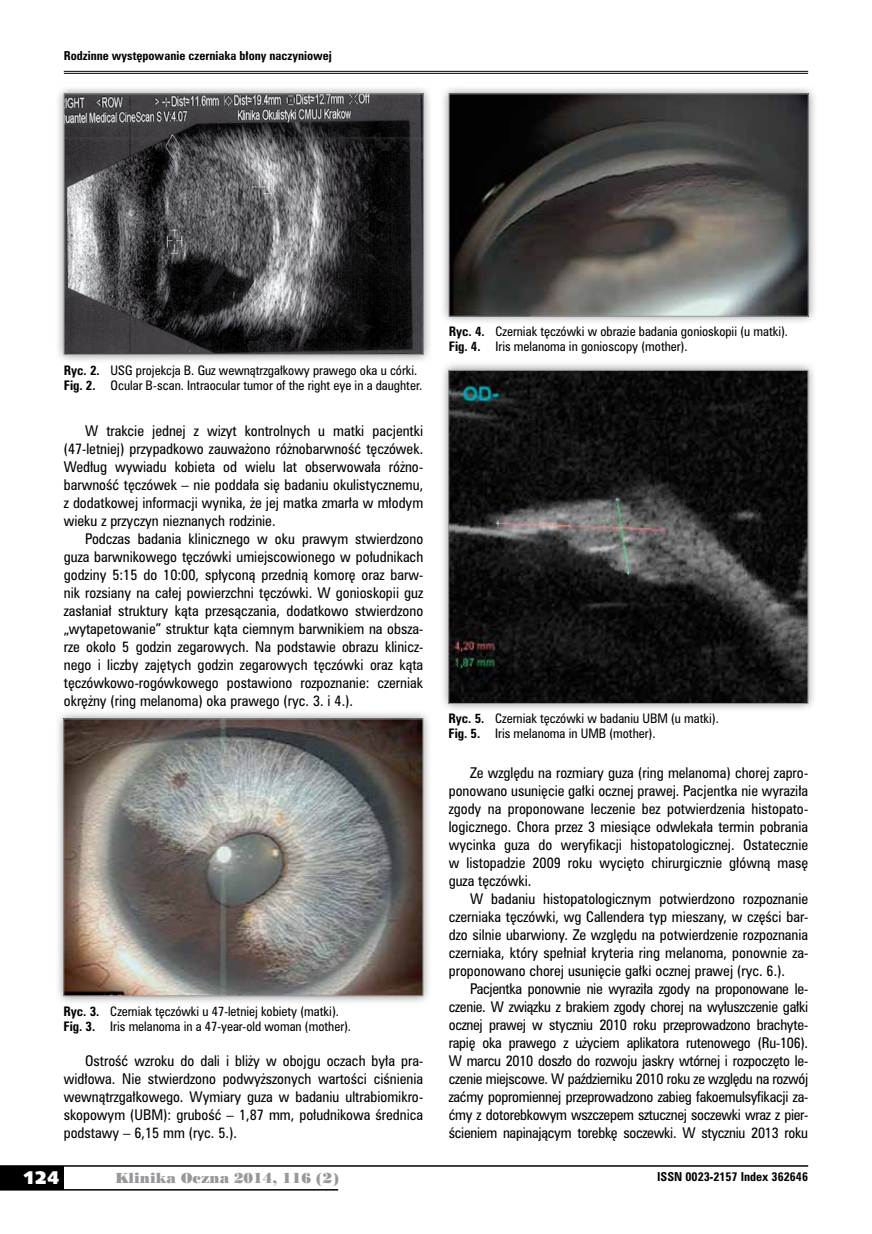
<style>
.page{position:relative;width:872px;height:1234px;background:#fff}
.page>*{position:absolute;margin:0;border:0;box-sizing:border-box;transform-origin:0 0}
.t1{font:18px "Humanst 531 U Blk PL";color:#fff}
.t2{font:13.5px/18px "Zurich Cn PL";color:#000;text-align:justify}
.t3{font:13.5px "Poster Bodoni PL";color:#98989c}
.t4{font:12px/15px "Zurich Cn PL";color:#000}
.t5{font:700 11.25px "Zurich Cn PL";color:#000}
.s1{font-weight:700}
</style>
<div class="page">
<div style="left:0;top:1165px;width:64px;height:24px;background:#000"></div>
<hr style="left:0;top:1164px;width:808px;height:2px;background:#000">
<hr style="left:0;top:1188px;width:338px;height:2px;background:#000">
<hr style="left:64px;top:71px;width:744px;height:1px;background:#000">
<hr style="left:64px;top:73px;width:744px;height:1px;background:#000">
<div style="left:55px;top:85px;width:377px;height:279px;background:#000;opacity:.45"></div>
<img style="left:66px;top:96px;width:355px;height:257px">
<div style="left:64px;top:94px;width:359px;height:261px;border:1px solid #98989c"></div>
<div style="left:54px;top:709px;width:378px;height:296px;background:#000;opacity:.45"></div>
<img style="left:65px;top:720px;width:356px;height:273px">
<div style="left:63px;top:718px;width:360px;height:277px;border:1px solid #98989c"></div>
<div style="left:440px;top:85px;width:377px;height:240px;background:#000;opacity:.45"></div>
<img style="left:451px;top:96px;width:355px;height:218px">
<div style="left:439px;top:361px;width:378px;height:351px;background:#000;opacity:.45"></div>
<img style="left:450px;top:372px;width:356px;height:329px">
<div style="left:448px;top:370px;width:360px;height:333px;border:1px solid #98989c"></div>
<p class="t5" style="left:64px;top:48px;width:270px">Rodzinne występowanie czerniaka błony naczyniowej</p>
<p class="t4" style="left:64px;top:362px;width:360px"><span class="s1">Ryc. 2.</span> USG projekcja B. Guz wewnątrzgałkowy prawego oka u córki.<br><span class="s1">Fig. 2.</span> Ocular B-scan. Intraocular tumor of the right eye in a daughter.</p>
<p class="t2" style="left:64px;top:421px;width:361px;text-indent:21px">W trakcie jednej z wizyt kontrolnych u matki pacjentki (47-letniej) przypadkowo zauważono różnobarwność tęczówek.<br>Według wywiadu kobieta od wielu lat obserwowała różno&shy;barwność tęczówek – nie poddała się badaniu okulistycznemu, z dodatkowej informacji wynika, że jej matka zmarła w młodym wieku z przyczyn nieznanych rodzinie.</p>
<p class="t2" style="left:64px;top:529px;width:361px;text-indent:21px">Podczas badania klinicznego w oku prawym stwierdzono guza barwnikowego tęczówki umiejscowionego w południkach godziny 5:15 do 10:00, spłyconą przednią komorę oraz barw&shy;nik rozsiany na całej powierzchni tęczówki. W gonioskopii guz zasłaniał struktury kąta przesączania, dodatkowo stwierdzono „wytapetowanie” struktur kąta ciemnym barwnikiem na obsza&shy;rze około 5 godzin zegarowych. Na podstawie obrazu klinicz&shy;nego i liczby zajętych godzin zegarowych tęczówki oraz kąta tęczówkowo-rogówkowego postawiono rozpoznanie: czerniak okrężny (ring melanoma) oka prawego (ryc. 3. i 4.).</p>
<p class="t4" style="left:63px;top:1003px;width:289px"><span class="s1">Ryc. 3.</span> Czerniak tęczówki u 47-letniej kobiety (matki).<br><span class="s1">Fig. 3.</span> Iris melanoma in a 47-year-old woman (mother).</p>
<p class="t2" style="left:64px;top:1051px;width:361px;text-indent:21px">Ostrość wzroku do dali i bliży w obojgu oczach była pra&shy;widłowa. Nie stwierdzono podwyższonych wartości ciśnienia wewnątrzgałkowego. Wymiary guza w badaniu ultrabiomikro&shy;skopowym (UBM): grubość – 1,87 mm, południkowa średnica podstawy – 6,15 mm (ryc. 5.).</p>
<p class="t4" style="left:449px;top:324px;width:341px"><span class="s1">Ryc. 4.</span> Czerniak tęczówki w obrazie badania gonioskopii (u matki).<br><span class="s1">Fig. 4.</span> Iris melanoma in gonioscopy (mother).</p>
<p class="t4" style="left:448px;top:711px;width:272px"><span class="s1">Ryc. 5.</span> Czerniak tęczówki w badaniu UBM (u matki).<br><span class="s1">Fig. 5.</span> Iris melanoma in UMB (mother).</p>
<p class="t2" style="left:449px;top:763px;width:361px;text-indent:21px">Ze względu na rozmiary guza (ring melanoma) chorej zapro&shy;ponowano usunięcie gałki ocznej prawej. Pacjentka nie wyraziła zgody na proponowane leczenie bez potwierdzenia histopato&shy;logicznego. Chora przez 3 miesiące odwlekała termin pobrania wycinka guza do weryfikacji histopatologicznej. Ostatecznie w listopadzie 2009 roku wycięto chirurgicznie główną masę guza tęczówki.</p>
<p class="t2" style="left:449px;top:889px;width:361px;text-indent:21px">W badaniu histopatologicznym potwierdzono rozpoznanie czerniaka tęczówki, wg Callendera typ mieszany, w części bar&shy;dzo silnie ubarwiony. Ze względu na potwierdzenie rozpoznania czerniaka, który spełniał kryteria ring melanoma, ponownie za&shy;proponowano chorej usunięcie gałki ocznej prawej (ryc. 6.).</p>
<p class="t2" style="left:449px;top:979px;width:361px;text-indent:21px">Pacjentka ponownie nie wyraziła zgody na proponowane le&shy;czenie. W związku z brakiem zgody chorej na wyłuszczenie gałki ocznej prawej w styczniu 2010 roku przeprowadzono brachyte&shy;rapię oka prawego z użyciem aplikatora rutenowego (Ru-106).<br>W marcu 2010 doszło do rozwoju jaskry wtórnej i rozpoczęto le&shy;czenie miejscowe. W październiku 2010 roku ze względu na rozwój zaćmy popromiennej przeprowadzono zabieg fakoemulsyfikacji za&shy;ćmy z dotorebkowym wszczepem sztucznej soczewki wraz z pier&shy;ścieniem napinającym torebkę soczewki. W styczniu 2013 roku</p>
<h1 class="t1" style="left:23px;top:1165px;width:38px">124</h1>
<p class="t3" style="left:115px;top:1168px;width:225px">Klinika Oczna 2014, 116 (2)</p>
<p class="t5" style="left:657px;top:1168px;width:152px">ISSN 0023-2157 Index 362646</p>
</div>
